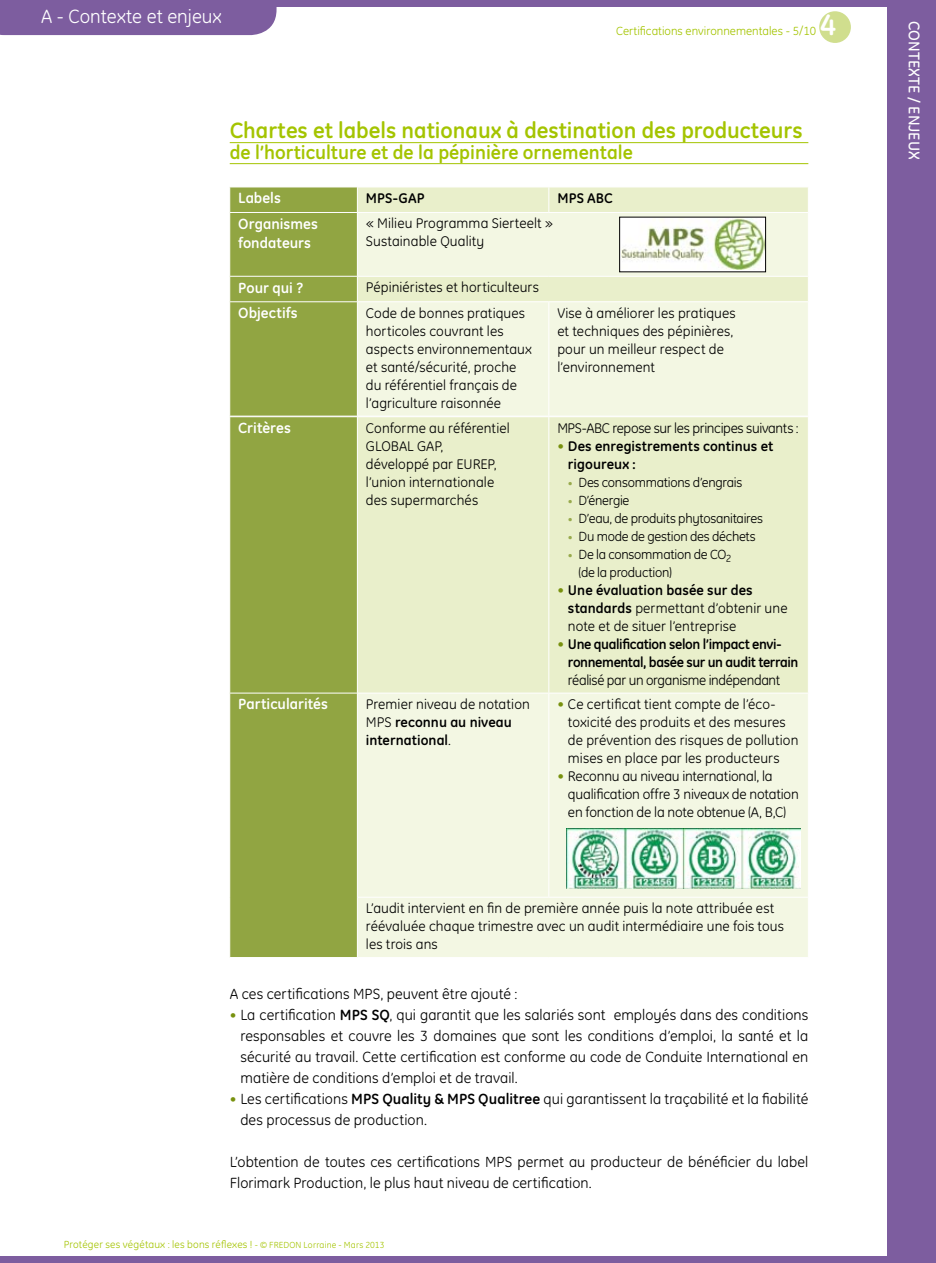
<style>
.page{position:relative;width:936px;height:1263px;background:#fff}
.page>*{position:absolute;margin:0;border:0;box-sizing:border-box;transform-origin:0 0}
.t1{font:700 30px "GE Inspira";color:#fff}
.t2{font:700 22.5px "GE Inspira";color:#a4c400}
.t3{font:700 19.5px "GE Inspira";color:#a4c400}
.t4{font:19.5px "GE Inspira";color:#fff}
.t5{font:500 15.75px "GE Inspira";color:#fff}
.t6{font:15px/21px "GE Inspira";letter-spacing:.005em;color:#000}
.t7{font:700 15px/19.5px "GE Inspira";color:#fff}
.t8{font:14.25px/18px "GE Inspira";letter-spacing:.005em;color:#000}
.t9{font:700 14.25px/18px "GE Inspira";color:#000}
.t10{font:14.25px/18px "GE Inspira";letter-spacing:-.015em;color:#000}
.t11{font:14.25px "GE Inspira";letter-spacing:-.025em;color:#000}
.t12{font:700 14.25px/18px "GE Inspira";letter-spacing:-.025em;color:#000}
.t13{font:13.5px/18px "GE Inspira";letter-spacing:-.02em;color:#000}
.t14{font:12px "GE Inspira";color:#a4c400}
.t15{font:10.5px "GE Inspira";letter-spacing:.02em;color:#a4c400}
.s1{font-weight:400;color:#78910e}
.s2{font-weight:700;font-size:10.5px;color:#98aa4d}
.s3{color:#78910e}
.s4{font-weight:700}
.s5{font-weight:400}
.s6{font-size:14.25px;color:#78910e}
.s7{font-size:9px}
</style>
<div class="page">
<div style="left:887px;top:0;width:48px;height:1263px;background:#7d5d9f"></div>
<div style="left:0;top:0;width:893px;height:6px;background:#7d5d9f"></div>
<div style="left:0;top:6px;width:276px;height:29px;background:#7d5d9f"></div>
<div style="left:0;top:1256px;width:935px;height:7px;background:#7d5d9f"></div>
<div style="left:819px;top:11px;width:31px;height:32px;background:#d0de8e;border-radius:50%"></div>
<hr style="left:230px;top:142px;width:578px;height:1px;background:#a4c400">
<hr style="left:230px;top:163px;width:578px;height:1px;background:#a4c400">
<div style="left:230px;top:417px;width:127px;height:540px;background:#91a542"></div>
<div style="left:358px;top:417px;width:449px;height:276px;background:#e9efcb"></div>
<div style="left:358px;top:694px;width:449px;height:263px;background:#f3f7e3"></div>
<hr style="left:548px;top:417px;width:1px;height:276px;background:#fff">
<hr style="left:229px;top:693px;width:129px;height:1px;background:#fff">
<hr style="left:548px;top:693px;width:1px;height:204px;background:#fff">
<hr style="left:358px;top:897px;width:191px;height:1px;background:#fff">
<hr style="left:549px;top:897px;width:259px;height:1px;background:#fff">
<img style="left:566px;top:829px;width:234px;height:59px">
<div style="left:358px;top:188px;width:449px;height:24px;background:#e9efcb"></div>
<svg style="left:358px;top:213px;width:449px;height:203px;background:#f0f4df"></svg>
<hr style="left:548px;top:302px;width:1px;height:114px;background:#fff">
<svg style="left:548px;top:188px;width:1px;height:24px"></svg>
<svg style="left:807px;top:187px;width:1px;height:25px"></svg>
<hr style="left:358px;top:276px;width:191px;height:1px;background:#fff">
<hr style="left:549px;top:276px;width:259px;height:1px;background:#fff">
<svg style="left:807px;top:277px;width:1px;height:24px"></svg>
<hr style="left:358px;top:301px;width:191px;height:1px;background:#fff">
<hr style="left:549px;top:301px;width:259px;height:1px;background:#fff">
<div style="left:229px;top:187px;width:129px;height:229px;background:#91a542"></div>
<img style="left:621px;top:219px;width:142px;height:50px">
<h3 class="t4" style="left:41px;top:6px;width:182px">A - Contexte et enjeux</h3>
<p class="t14" style="left:616px;top:24px;width:201px">Certifications environnementales - 5/10</p>
<h1 class="t1" style="left:820px;top:5px;width:17px">4</h1>
<h2 class="t2" style="left:230px;top:116px;width:574px">Chartes et labels nationaux à destination des producteurs</h2>
<h3 class="t3" style="left:230px;top:140px;width:404px">de l’horticulture et de la pépinière ornementale</h3>
<p class="t7" style="left:238px;top:188px;width:44px">Labels</p>
<p class="t9" style="left:366px;top:189px;width:60px">MPS-GAP</p>
<p class="t9" style="left:557px;top:189px;width:57px">MPS ABC</p>
<p class="t7" style="left:238px;top:213px;width:81px">Organismes fondateurs</p>
<p class="t8" style="left:366px;top:214px;width:189px">« Milieu Programma Sierteelt »<br>Sustainable Quality</p>
<p class="t7" style="left:238px;top:277px;width:66px">Pour qui ?</p>
<p class="t8" style="left:366px;top:278px;width:174px">Pépiniéristes et horticulteurs</p>
<p class="t7" style="left:238px;top:303px;width:61px">Objectifs</p>
<p class="t8" style="left:366px;top:304px;width:167px">Code de bonnes pratiques horticoles couvrant les aspects environnementaux et santé/sécurité, proche du référentiel français de l’agriculture raisonnée</p>
<p class="t8" style="left:557px;top:304px;width:180px">Vise à améliorer les pratiques et techniques des pépinières, pour un meilleur respect de l’environnement</p>
<p class="t7" style="left:238px;top:418px;width:54px">Critères</p>
<p class="t8" style="left:366px;top:419px;width:145px">Conforme au référentiel<br>GLOBAL GAP, développé par EUREP, l’union internationale des supermarchés</p>
<p class="t11" style="left:557px;top:419px;width:243px">MPS-ABC repose sur les principes suivants :</p>
<p class="t9" style="left:568px;top:436px;width:207px;text-indent:-11px"><span class="s1">•</span> Des enregistrements continus et rigoureux :</p>
<p class="t13" style="left:568px;top:473px;width:176px"><span class="s2">•</span> Des consommations d’engrais</p>
<p class="t13" style="left:568px;top:491px;width:63px"><span class="s2">•</span> D’énergie</p>
<p class="t13" style="left:568px;top:509px;width:196px"><span class="s2">•</span> D’eau, de produits phytosanitaires</p>
<p class="t13" style="left:568px;top:527px;width:189px"><span class="s2">•</span> Du mode de gestion des déchets</p>
<p class="t13" style="left:578px;top:545px;width:154px;text-indent:-11px"><span class="s2">•</span> De la consommation de CO<sub>2 </sub>(de la production)</p>
<p class="t8" style="left:568px;top:581px;width:221px;text-indent:-11px"><span class="s3">•</span> <span class="s4">Une évaluation basée sur des standards</span> permettant d’obtenir une note et de situer l’entreprise</p>
<p class="t12" style="left:568px;top:634px;width:232px;text-indent:-11px"><span class="s1">•</span> Une qualification selon l’impact envi&shy;ronnemental, basée sur un audit terrain</p>
<p class="t11" style="left:568px;top:671px;width:214px">réalisé par un organisme indépendant</p>
<p class="t7" style="left:238px;top:694px;width:91px">Particularités</p>
<p class="t9" style="left:366px;top:695px;width:165px"><span class="s5">Premier niveau de notation<br>MPS</span> reconnu au niveau international<span class="s5">.</span></p>
<p class="t8" style="left:568px;top:695px;width:232px;text-indent:-11px"><span class="s3">•</span> Ce certificat tient compte de l’éco&shy;toxicité des produits et des mesures de prévention des risques de pollution mises en place par les producteurs</p>
<p class="t10" style="left:568px;top:767px;width:232px;text-indent:-11px"><span class="s3">•</span> Reconnu au niveau international, la qualification offre 3 niveaux de notation en fonction de la note obtenue (A, B,C)</p>
<p class="t8" style="left:366px;top:899px;width:419px">L’audit intervient en fin de première année puis la note attribuée est réévaluée chaque trimestre avec un audit intermédiaire une fois tous les trois ans</p>
<p class="t6" style="left:230px;top:983px;width:289px">A ces certifications MPS, peuvent être ajouté :</p>
<p class="t6" style="left:240px;top:1004px;width:569px;text-align:justify;text-indent:-11px"><span class="s6">•</span> La certification <span class="s4">MPS SQ</span>, qui garantit que les salariés sont employés dans des conditions responsables et couvre les 3 domaines que sont les conditions d’emploi, la santé et la sécurité au travail. Cette certification est conforme au code de Conduite International en matière de conditions d’emploi et de travail.</p>
<p class="t6" style="left:240px;top:1088px;width:569px;text-indent:-11px"><span class="s6">•</span> Les certifications <span class="s4">MPS Quality &amp; MPS Qualitree</span> qui garantissent la traçabilité et la fiabilité des processus de production.</p>
<p class="t6" style="left:230px;top:1151px;width:580px">L’obtention de toutes ces certifications MPS permet au producteur de bénéficier du label<br>Florimark Production, le plus haut niveau de certification.</p>
<p class="t15" style="left:64px;top:1238px;width:322px">Protéger ses végétaux : les bons réflexes ! <span class="s7">- © FREDON Lorraine - Mars 2013</span></p>
<p class="t5" style="left:923px;top:21px;width:140px;rotate:90deg">CONTEXTE / ENJEUX</p>
</div>
